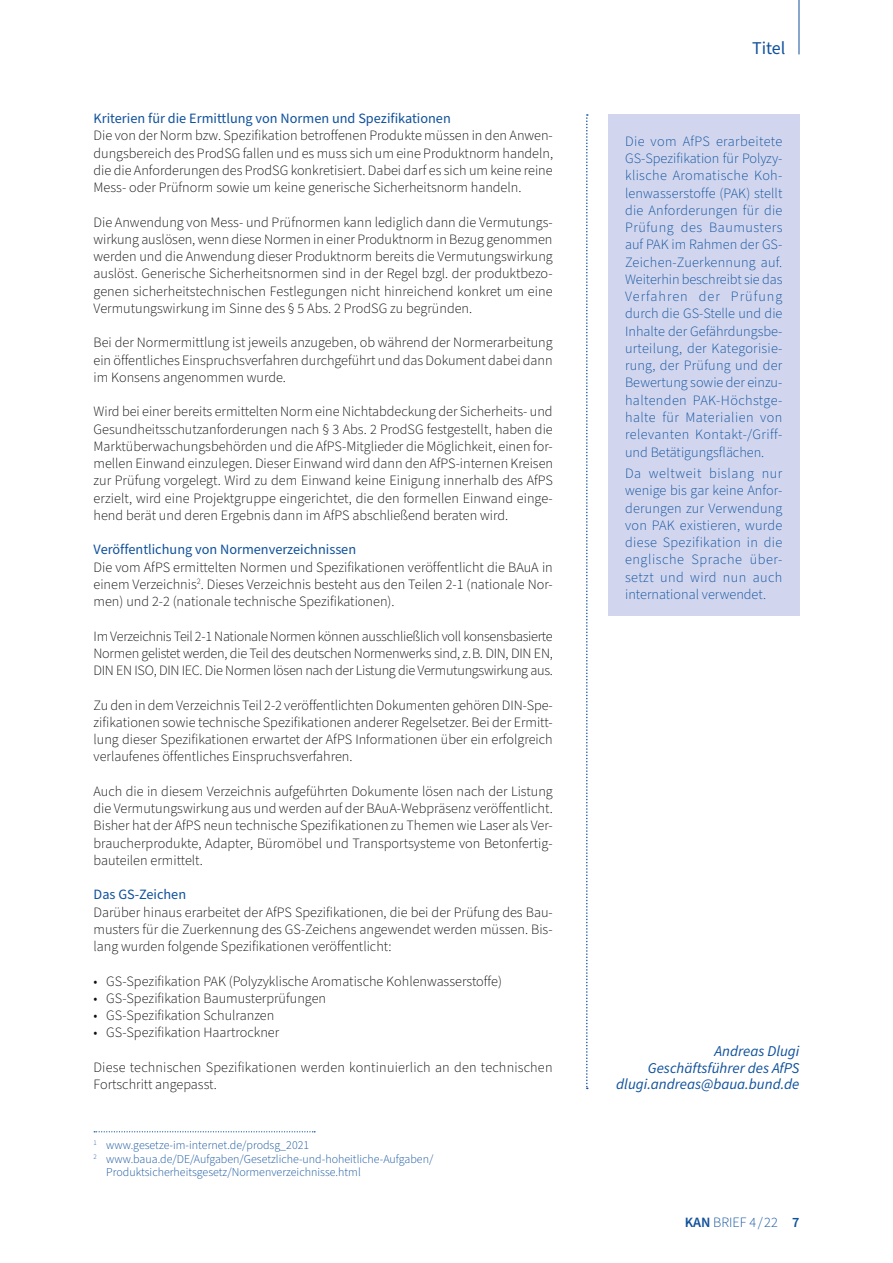
<style>
.page{position:relative;width:893px;height:1263px;background:#fff}
.page>*{position:absolute;margin:0;border:0;box-sizing:border-box;transform-origin:0 0}
.Kopfzeile{font:18px "Source Sans Pro";color:#10519c}
.Autor{font:italic 15px/16.5px "Source Sans Pro";color:#10519c;text-align:right}
.g_D{font:300 14.25px/17.2px "Source Sans Pro";color:#0f110f;text-align:justify}
.g_D-2{font:300 14.25px/17.2px "Source Sans Pro";color:#10519c;text-align:justify}
.ZU_2{font:14.25px "Source Sans Pro";color:#10519c}
.FN{font:300 12px/13.5px "Source Sans Pro";color:#10519c}
.s1{font-weight:600}
</style>
<div class="page">
<hr style="left:798px;top:0;width:1px;height:54px;background:#10519c">
<svg style="left:94px;top:1131px;width:221px;height:1px"></svg>
<svg style="left:586px;top:114px;width:2px;height:975px"></svg>
<div style="left:608px;top:114px;width:191px;height:502px;background:#d1d6ee"></div>
<p class="ZU_2" style="left:94px;top:109px;width:359px">Kriterien für die Ermittlung von Normen und Spezifikationen</p>
<p class="g_D" style="left:94px;top:127px;width:461px">Die von der Norm bzw. Spezifikation betroffenen Produkte müssen in den Anwen&shy;dungsbereich des ProdSG fallen und es muss sich um eine Produktnorm handeln, die die Anforderungen des ProdSG konkretisiert. Dabei darf es sich um keine reine Mess- oder Prüfnorm sowie um keine generische Sicherheitsnorm handeln.</p>
<p class="g_D" style="left:94px;top:214px;width:461px">Die Anwendung von Mess- und Prüfnormen kann lediglich dann die Vermutungs&shy;wirkung auslösen, wenn diese Normen in einer Produktnorm in Bezug genommen werden und die Anwendung dieser Produktnorm bereits die Vermutungswirkung auslöst. Generische Sicherheitsnormen sind in der Regel bzgl. der produktbezo&shy;genen sicherheitstechnischen Festlegungen nicht hinreichend konkret um eine Vermutungswirkung im Sinne des § 5 Abs. 2 ProdSG zu begründen.</p>
<p class="g_D" style="left:94px;top:334px;width:461px">Bei der Normermittlung ist jeweils anzugeben, ob während der Normerarbeitung ein öffentliches Einspruchsverfahren durchgeführt und das Dokument dabei dann im Konsens angenommen wurde.</p>
<p class="g_D" style="left:94px;top:403px;width:461px">Wird bei einer bereits ermittelten Norm eine Nichtabdeckung der Sicherheits- und Gesundheitsschutzanforderungen nach § 3 Abs. 2 ProdSG festgestellt, haben die Marktüberwachungsbehörden und die AfPS-Mitglieder die Möglichkeit, einen for&shy;mellen Einwand einzulegen. Dieser Einwand wird dann den AfPS-internen Kreisen zur Prüfung vorgelegt. Wird zu dem Einwand keine Einigung innerhalb des AfPS erzielt, wird eine Projektgruppe eingerichtet, die den formellen Einwand einge&shy;hend berät und deren Ergebnis dann im AfPS abschließend beraten wird.</p>
<p class="ZU_2" style="left:94px;top:540px;width:264px">Veröffentlichung von Normenverzeichnissen</p>
<p class="g_D" style="left:94px;top:559px;width:461px">Die vom AfPS ermittelten Normen und Spezifikationen veröffentlicht die BAuA in einem Verzeichnis<sup>2</sup>. Dieses Verzeichnis besteht aus den Teilen 2-1 (nationale Nor&shy;men) und 2-2 (nationale technische Spezifikationen).</p>
<p class="g_D" style="left:94px;top:628px;width:461px">Im Verzeichnis Teil 2-1 Nationale Normen können ausschließlich voll konsensbasierte Normen gelistet werden, die Teil des deutschen Normenwerks sind, z. B. DIN, DIN EN, DIN EN ISO, DIN IEC. Die Normen lösen nach der Listung die Vermutungswirkung aus.</p>
<p class="g_D" style="left:94px;top:697px;width:461px">Zu den in dem Verzeichnis Teil 2-2 veröffentlichten Dokumenten gehören DIN-Spe&shy;zifikationen sowie technische Spezifikationen anderer Regelsetzer. Bei der Ermitt&shy;lung dieser Spezifikationen erwartet der AfPS Informationen über ein erfolgreich verlaufenes öffentliches Einspruchsverfahren.</p>
<p class="g_D" style="left:94px;top:783px;width:461px">Auch die in diesem Verzeichnis aufgeführten Dokumente lösen nach der Listung die Vermutungswirkung aus und werden auf der BAuA-Webpräsenz veröffentlicht.<br>Bisher hat der AfPS neun technische Spezifikationen zu Themen wie Laser als Ver&shy;braucherprodukte, Adapter, Büromöbel und Transportsysteme von Betonfertig&shy;bauteilen ermittelt.</p>
<p class="ZU_2" style="left:94px;top:885px;width:94px">Das GS-Zeichen</p>
<p class="g_D" style="left:94px;top:904px;width:461px">Darüber hinaus erarbeitet der AfPS Spezifikationen, die bei der Prüfung des Bau&shy;musters für die Zuerkennung des GS-Zeichens angewendet werden müssen. Bis&shy;lang wurden folgende Spezifikationen veröffentlicht:</p>
<p class="g_D" style="left:94px;top:973px;width:410px">• GS-Spezifikation PAK (Polyzyklische Aromatische Kohlenwasserstoffe)</p>
<p class="g_D" style="left:94px;top:990px;width:234px">• GS-Spezifikation Baumusterprüfungen</p>
<p class="g_D" style="left:94px;top:1007px;width:182px">• GS-Spezifikation Schulranzen</p>
<p class="g_D" style="left:94px;top:1024px;width:187px">• GS-Spezifikation Haartrockner</p>
<p class="g_D" style="left:94px;top:1059px;width:460px">Diese technischen Spezifikationen werden kontinuierlich an den technischen<br>Fortschritt angepasst.</p>
<p class="FN" style="left:94px;top:1139px;width:217px"><sup>1</sup> www.gesetze-im-internet.de/prodsg_2021</p>
<p class="FN" style="left:106px;top:1152px;width:328px;text-indent:-13px"><sup>2</sup> www.baua.de/DE/Aufgaben/Gesetzliche-und-hoheitliche-Aufgaben/<br>Produktsicherheitsgesetz/Normenverzeichnisse.html</p>
<p class="Kopfzeile" style="left:752px;top:36px;width:35px">Titel</p>
<p class="g_D-2" style="left:625px;top:133px;width:159px">Die vom AfPS erarbeitete GS-Spezifikation für Polyzy&shy;klische Aromatische Koh&shy;lenwasserstoffe (PAK) stellt die Anforderungen für die Prüfung des Baumusters auf PAK im Rahmen der GS-Zeichen-Zuerkennung auf.<br>Weiterhin beschreibt sie das Verfahren der Prüfung durch die GS-Stelle und die Inhalte der Gefährdungsbe&shy;urteilung, der Kategorisie&shy;rung, der Prüfung und der Bewertung sowie der einzu&shy;haltenden PAK-Höchstge&shy;halte für Materialien von relevanten Kontakt-/Griff&shy;und Betätigungsflächen.</p>
<p class="g_D-2" style="left:625px;top:465px;width:159px">Da weltweit bislang nur wenige bis gar keine Anfor&shy;derungen zur Verwendung von PAK existieren, wurde diese Spezifikation in die englische Sprache über&shy;setzt und wird nun auch international verwendet.</p>
<p class="Autor" style="left:616px;top:1043px;width:185px">Andreas Dlugi<br>Geschäftsführer des AfPS dlugi.andreas@baua.bund.de</p>
<p class="g_D-2" style="left:685px;top:1214px;width:116px"><span class="s1">KAN</span> BRIEF 4 / 22 <span class="s1">7</span></p>
</div>
